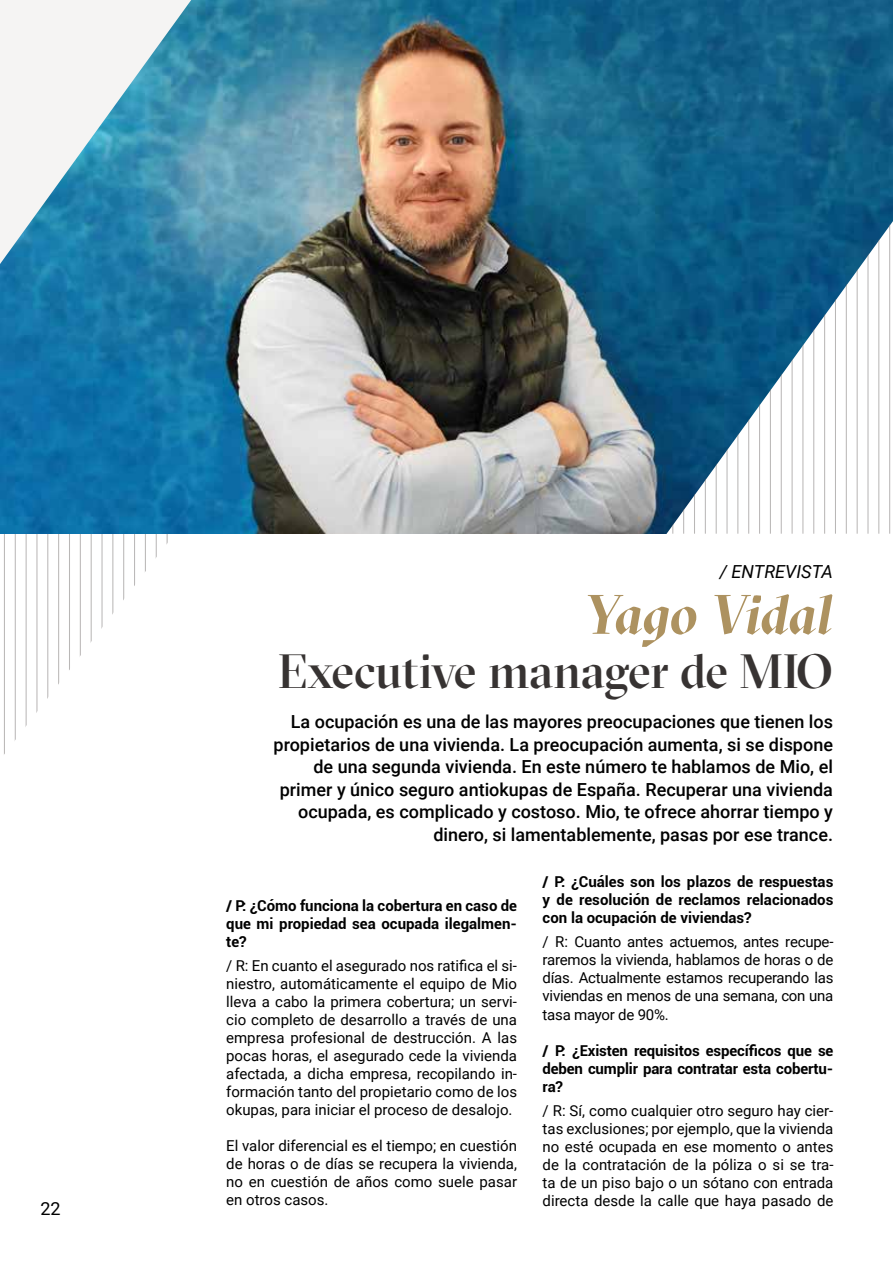
<style>
.page{position:relative;width:893px;height:1263px;background:#fff}
.page>*{position:absolute;margin:0;border:0;box-sizing:border-box;transform-origin:0 0}
.t1{font:italic 700 55.5px "GT Sectra Display";letter-spacing:-.02em;color:#ad9260}
.t2{font:500 48px "GT Sectra Display";letter-spacing:-.005em;color:#373332}
.t3{font:500 18px/22.5px "Roboto";color:#000;text-align:right}
.t4{font:italic 18px "Roboto";color:#000}
.t5{font:18px "Roboto";color:#000}
.t6{font:15px/18px "Roboto";color:#000;text-align:justify}
.t7{font:700 15px/18px "Roboto";color:#000;text-align:justify}
</style>
<div class="page">
<hr style="left:892px;top:0;width:1px;height:1263px;background:#f5f4f3">
<hr style="left:167px;top:451px;width:1px;height:336px;background:#746f6e">
<hr style="left:156px;top:451px;width:1px;height:336px;background:#746f6e">
<hr style="left:145px;top:451px;width:1px;height:336px;background:#746f6e">
<hr style="left:134px;top:451px;width:1px;height:336px;background:#746f6e">
<hr style="left:123px;top:451px;width:1px;height:336px;background:#746f6e">
<hr style="left:112px;top:451px;width:1px;height:336px;background:#746f6e">
<hr style="left:101px;top:451px;width:2px;height:336px;background:#746f6e">
<hr style="left:91px;top:451px;width:1px;height:336px;background:#746f6e">
<hr style="left:80px;top:451px;width:1px;height:336px;background:#746f6e">
<hr style="left:69px;top:451px;width:1px;height:336px;background:#746f6e">
<hr style="left:58px;top:451px;width:1px;height:336px;background:#746f6e">
<hr style="left:47px;top:451px;width:1px;height:336px;background:#746f6e">
<hr style="left:36px;top:451px;width:1px;height:336px;background:#746f6e">
<hr style="left:26px;top:451px;width:1px;height:336px;background:#746f6e">
<hr style="left:15px;top:451px;width:1px;height:336px;background:#746f6e">
<hr style="left:4px;top:451px;width:1px;height:336px;background:#746f6e">
<img style="left:0;top:0;width:893px;height:534px">
<svg style="left:0;top:0;width:191px;height:264px"></svg>
<svg style="left:665px;top:221px;width:228px;height:315px"></svg>
<hr style="left:618px;top:220px;width:1px;height:314px;background:#746f6e">
<hr style="left:629px;top:220px;width:1px;height:314px;background:#746f6e">
<hr style="left:640px;top:220px;width:1px;height:314px;background:#746f6e">
<hr style="left:651px;top:220px;width:1px;height:314px;background:#746f6e">
<hr style="left:661px;top:220px;width:1px;height:314px;background:#746f6e">
<hr style="left:672px;top:220px;width:1px;height:314px;background:#746f6e">
<hr style="left:683px;top:220px;width:1px;height:314px;background:#746f6e">
<hr style="left:694px;top:220px;width:1px;height:314px;background:#746f6e">
<hr style="left:705px;top:220px;width:1px;height:314px;background:#746f6e">
<hr style="left:716px;top:220px;width:1px;height:314px;background:#746f6e">
<hr style="left:726px;top:220px;width:1px;height:314px;background:#746f6e">
<hr style="left:737px;top:220px;width:1px;height:314px;background:#746f6e">
<hr style="left:748px;top:220px;width:1px;height:314px;background:#746f6e">
<hr style="left:759px;top:220px;width:1px;height:314px;background:#746f6e">
<hr style="left:770px;top:220px;width:1px;height:314px;background:#746f6e">
<hr style="left:781px;top:220px;width:1px;height:314px;background:#746f6e">
<hr style="left:792px;top:220px;width:1px;height:314px;background:#746f6e">
<hr style="left:802px;top:220px;width:1px;height:314px;background:#746f6e">
<hr style="left:813px;top:220px;width:1px;height:314px;background:#746f6e">
<hr style="left:824px;top:220px;width:1px;height:314px;background:#746f6e">
<hr style="left:835px;top:220px;width:1px;height:314px;background:#746f6e">
<hr style="left:846px;top:220px;width:1px;height:314px;background:#746f6e">
<hr style="left:857px;top:220px;width:1px;height:314px;background:#746f6e">
<hr style="left:867px;top:220px;width:1px;height:314px;background:#746f6e">
<hr style="left:878px;top:220px;width:1px;height:314px;background:#746f6e">
<hr style="left:889px;top:220px;width:1px;height:314px;background:#746f6e">
<p class="t5" style="left:40px;top:1196px;width:22px">22</p>
<p class="t4" style="left:720px;top:559px;width:115px">/ ENTREVISTA</p>
<h1 class="t1" style="left:584px;top:581px;width:251px">Yago Vidal</h1>
<h2 class="t2" style="left:278px;top:643px;width:556px">Executive manager de MIO</h2>
<p class="t3" style="left:274px;top:710px;width:561px">La ocupación es una de las mayores preocupaciones que tienen los propietarios de una vivienda. La preocupación aumenta, si se dispone de una segunda vivienda. En este número te hablamos de Mio, el primer y único seguro antiokupas de España. Recuperar una vivienda ocupada, es complicado y costoso. Mio, te ofrece ahorrar tiempo y dinero, si lamentablemente, pasas por ese trance.</p>
<p class="t7" style="left:543px;top:872px;width:292px">/ P: ¿Cuáles son los plazos de respuestas y de resolución de reclamos relacionados con la ocupación de viviendas?</p>
<p class="t6" style="left:543px;top:932px;width:292px">/ R: Cuanto antes actuemos, antes recupe&shy;raremos la vivienda, hablamos de horas o de días. Actualmente estamos recuperando las viviendas en menos de una semana, con una tasa mayor de 90%.</p>
<p class="t7" style="left:543px;top:1040px;width:292px">/ P: ¿Existen requisitos específicos que se deben cumplir para contratar esta cobertu&shy;ra?</p>
<p class="t6" style="left:543px;top:1100px;width:292px">/ R: Sí, como cualquier otro seguro hay cier&shy;tas exclusiones; por ejemplo, que la vivienda no esté ocupada en ese momento o antes de la contratación de la póliza o si se tra&shy;ta de un piso bajo o un sótano con entrada directa desde la calle que haya pasado de</p>
<p class="t7" style="left:226px;top:896px;width:292px">/ P: ¿Cómo funciona la cobertura en caso de que mi propiedad sea ocupada ilegalmen&shy;te?</p>
<p class="t6" style="left:226px;top:956px;width:292px">/ R: En cuanto el asegurado nos ratifica el si&shy;niestro, automáticamente el equipo de Mio lleva a cabo la primera cobertura; un servi&shy;cio completo de desarrollo a través de una empresa profesional de destrucción. A las pocas horas, el asegurado cede la vivienda afectada, a dicha empresa, recopilando in&shy;formación tanto del propietario como de los okupas, para iniciar el proceso de desalojo.</p>
<p class="t6" style="left:226px;top:1136px;width:292px">El valor diferencial es el tiempo; en cuestión de horas o de días se recupera la vivienda, no en cuestión de años como suele pasar en otros casos.</p>
</div>
